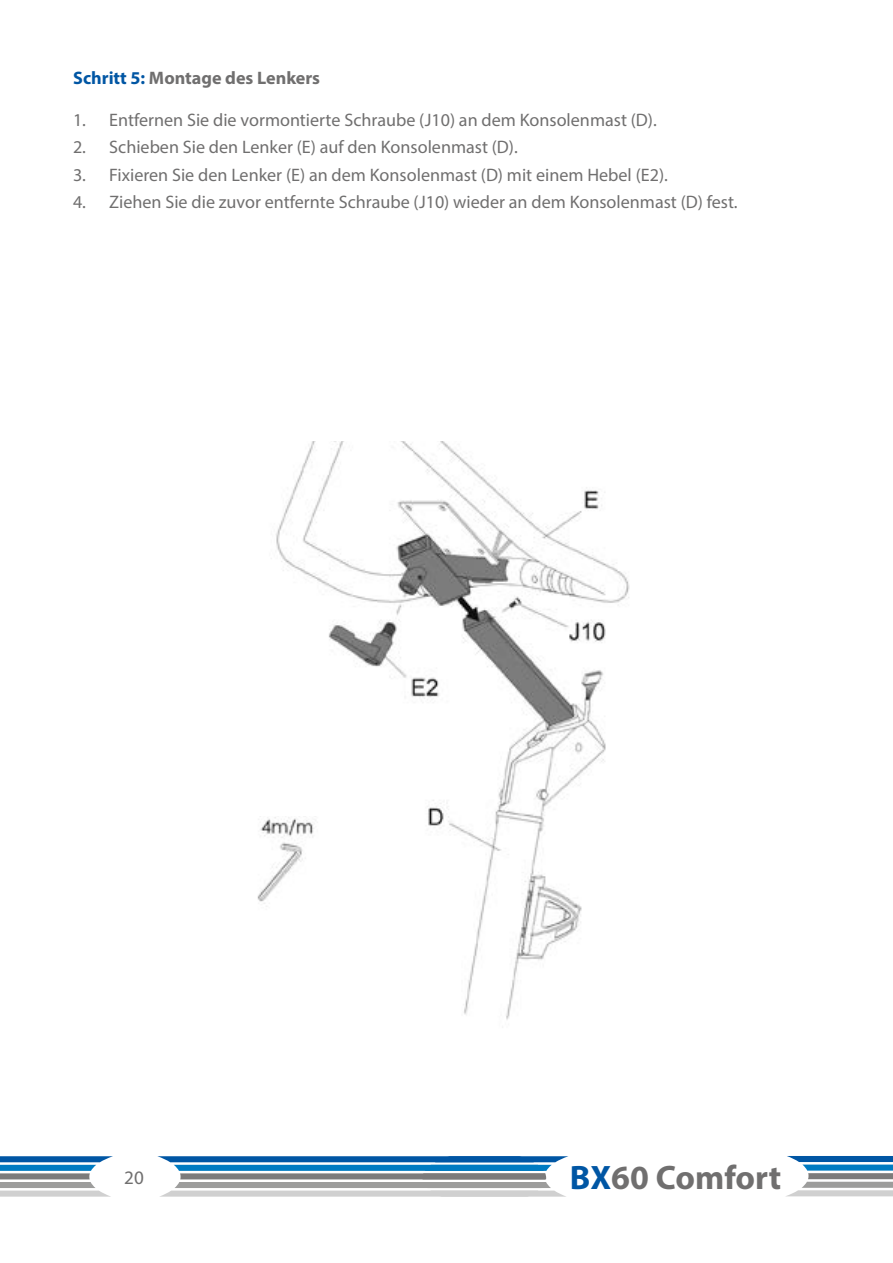
<style>
.page{position:relative;width:893px;height:1263px;background:#fff}
.page>*{position:absolute;margin:0;border:0;box-sizing:border-box;transform-origin:0 0}
.t1{font:700 34.05px "Myriad Pro";color:#706f6f}
.t2{font:19.05px "Myriad Pro";color:#706f6f}
.t3{font:18.15px "Myriad Pro";color:#706f6f}
.t4{font:700 18.15px "Myriad Pro";color:#706f6f}
.s1{color:#0056a4}
</style>
<div class="page">
<img style="left:276px;top:441px;width:354px;height:579px">
<img style="left:257px;top:816px;width:95px;height:118px">
<svg style="left:787px;top:1156px;width:106px;height:40px"></svg>
<svg style="left:0;top:1156px;width:113px;height:40px"></svg>
<svg style="left:157px;top:1156px;width:411px;height:40px"></svg>
<p class="t4" style="left:73px;top:66px;width:248px"><span class="s1">Schritt 5:</span> Montage des Lenkers</p>
<p class="t3" style="left:73px;top:109px;width:585px">1. Entfernen Sie die vormontierte Schraube (J10) an dem Konsolenmast (D).</p>
<p class="t3" style="left:73px;top:136px;width:446px">2. Schieben Sie den Lenker (E) auf den Konsolenmast (D).</p>
<p class="t3" style="left:73px;top:163px;width:596px">3. Fixieren Sie den Lenker (E) an dem Konsolenmast (D) mit einem Hebel (E2).</p>
<p class="t3" style="left:73px;top:191px;width:666px">4. Ziehen Sie die zuvor entfernte Schraube (J10) wieder an dem Konsolenmast (D) fest.</p>
<p class="t2" style="left:124px;top:1166px;width:21px">20</p>
<h1 class="t1" style="left:570px;top:1155px;width:213px"><span class="s1">BX</span>60 Comfort</h1>
</div>
